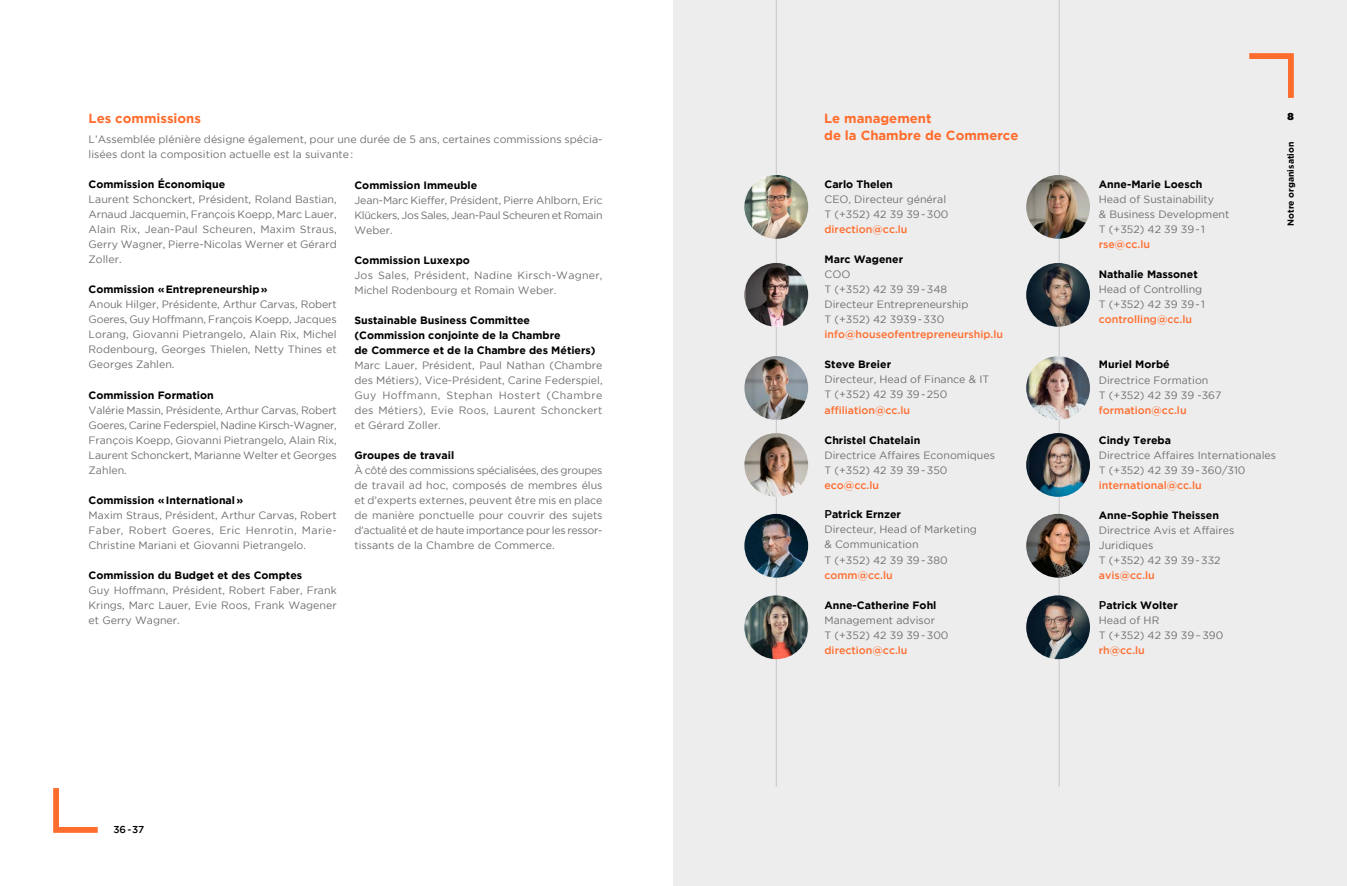
<style>
.page{position:relative;width:1347px;height:886px;background:#fff}
.page>*{position:absolute;margin:0;border:0;box-sizing:border-box;transform-origin:0 0}
.t1{font:700 13.12px/17.5px "Gotham";color:#ff6d2e}
.t2{font:10.62px/15px "Gotham";color:#706f6f}
.t3{font:700 10.62px/15px "Gotham";color:#000}
.t4{font:500 10.62px "Gotham";color:#ff6d2e}
.t5{font:10.62px/15px "Gotham";letter-spacing:.025em;color:#706f6f}
.t6{font:500 10px "Gotham";color:#000}
.t7{font:10px "Gotham Ultra";color:#000}
.t8{font:700 8.75px "Gotham";color:#000}
.s1{font-weight:500;font-size:11.25px;color:#000}
.s2{font-weight:700;color:#000}
</style>
<div class="page">
<div style="left:673px;top:0;width:673px;height:886px;background:#ededed"></div>
<svg style="left:53px;top:788px;width:45px;height:45px"></svg>
<svg style="left:1249px;top:53px;width:44px;height:45px"></svg>
<hr style="left:776px;top:0;width:1px;height:787px;background:#c6c6c6">
<hr style="left:1058px;top:0;width:1px;height:787px;background:#c6c6c6">
<img style="left:744px;top:175px;width:64px;height:64px;border-radius:32px">
<img style="left:744px;top:433px;width:64px;height:64px;border-radius:32px">
<img style="left:744px;top:263px;width:64px;height:64px;border-radius:32px">
<img style="left:744px;top:595px;width:64px;height:64px;border-radius:32px">
<img style="left:1026px;top:433px;width:64px;height:64px;border-radius:32px">
<img style="left:1026px;top:356px;width:64px;height:64px;border-radius:32px">
<img style="left:1026px;top:263px;width:64px;height:64px;border-radius:32px">
<img style="left:1026px;top:595px;width:64px;height:64px;border-radius:32px">
<img style="left:1026px;top:175px;width:64px;height:64px;border-radius:32px">
<img style="left:1026px;top:514px;width:64px;height:64px;border-radius:32px">
<img style="left:744px;top:356px;width:64px;height:64px;border-radius:32px">
<img style="left:744px;top:514px;width:64px;height:64px;border-radius:32px">
<p class="t1" style="left:89px;top:109px;width:114px">Les commissions</p>
<p class="t2" style="left:89px;top:132px;width:515px">L’Assemblée plénière désigne également, pour une durée de 5 ans, certaines commissions spécia&shy;lisées dont la composition actuelle est la suivante:</p>
<p class="t3" style="left:89px;top:177px;width:138px">Commission Économique</p>
<p class="t2" style="left:89px;top:192px;width:250px;text-align:justify">Laurent Schonckert, Président, Roland Bastian, Arnaud Jacquemin, François Koepp, Marc Lauer, Alain Rix, Jean-Paul Scheuren, Maxim Straus, Gerry Wagner, Pierre-Nicolas Werner et Gérard Zoller.</p>
<p class="t3" style="left:89px;top:282px;width:181px">Commission «Entrepreneurship»</p>
<p class="t2" style="left:89px;top:297px;width:250px;text-align:justify">Anouk Hilger, Présidente, Arthur Carvas, Robert Goeres, Guy Hoffmann, François Koepp, Jacques Lorang, Giovanni Pietrangelo, Alain Rix, Michel Rodenbourg, Georges Thielen, Netty Thines et Georges Zahlen.</p>
<p class="t3" style="left:89px;top:387px;width:127px">Commission Formation</p>
<p class="t2" style="left:89px;top:402px;width:250px;text-align:justify">Valérie Massin, Présidente, Arthur Carvas, Robert Goeres, Carine Federspiel, Nadine Kirsch-Wagner, François Koepp, Giovanni Pietrangelo, Alain Rix, Laurent Schonckert, Marianne Welter et Georges Zahlen.</p>
<p class="t3" style="left:89px;top:492px;width:156px">Commission «International»</p>
<p class="t2" style="left:89px;top:507px;width:250px;text-align:justify">Maxim Straus, Président, Arthur Carvas, Robert Faber, Robert Goeres, Eric Henrotin, Marie-Christine Mariani et Giovanni Pietrangelo.</p>
<p class="t3" style="left:89px;top:567px;width:215px">Commission du Budget et des Comptes</p>
<p class="t2" style="left:89px;top:582px;width:250px;text-align:justify">Guy Hoffmann, Président, Robert Faber, Frank Krings, Marc Lauer, Evie Roos, Frank Wagener et Gerry Wagner.</p>
<p class="t3" style="left:354px;top:177px;width:124px">Commission Immeuble</p>
<p class="t2" style="left:354px;top:192px;width:250px;text-align:justify">Jean-Marc Kieffer, Président, Pierre Ahlborn, Eric Klückers, Jos Sales, Jean-Paul Scheuren et Romain Weber.</p>
<p class="t3" style="left:354px;top:252px;width:117px">Commission Luxexpo</p>
<p class="t5" style="left:354px;top:267px;width:250px">Jos Sales, Président, Nadine Kirsch-Wagner,<br>Michel Rodenbourg et Romain Weber.</p>
<p class="t3" style="left:354px;top:312px;width:243px">Sustainable Business Committee (Commission conjointe de la Chambre<br>de Commerce et de la Chambre des Métiers)</p>
<p class="t2" style="left:354px;top:357px;width:250px;text-align:justify">Marc Lauer, Président, Paul Nathan (Chambre des Métiers), Vice-Président, Carine Federspiel, Guy Hoffmann, Stephan Hostert (Chambre des Métiers), Evie Roos, Laurent Schonckert et Gérard Zoller.</p>
<p class="t3" style="left:354px;top:447px;width:101px">Groupes de travail</p>
<p class="t2" style="left:354px;top:462px;width:250px;text-align:justify">À côté des commissions spécialisées, des groupes de travail ad hoc, composés de membres élus et d’experts externes, peuvent être mis en place de manière ponctuelle pour couvrir des sujets d’actualité et de haute importance pour les ressor&shy;tissants de la Chambre de Commerce.</p>
<p class="t6" style="left:113px;top:823px;width:32px">36-37</p>
<p class="t1" style="left:824px;top:109px;width:196px">Le management<br>de la Chambre de Commerce</p>
<p class="t3" style="left:824px;top:177px;width:70px">Carlo Thelen</p>
<p class="t2" style="left:824px;top:192px;width:126px">CEO, Directeur général<br>T (+352) 42 39 39-300</p>
<p class="t4" style="left:824px;top:224px;width:85px">direction@cc.lu</p>
<p class="t3" style="left:824px;top:252px;width:80px">Marc Wagener</p>
<p class="t2" style="left:824px;top:267px;width:145px">COO<br>T (+352) 42 39 39-348<br>Directeur Entrepreneurship<br>T (+352) 42 3939-330</p>
<p class="t4" style="left:824px;top:329px;width:180px">info@houseofentrepreneurship.lu</p>
<p class="t3" style="left:824px;top:357px;width:68px">Steve Breier</p>
<p class="t2" style="left:824px;top:372px;width:166px">Directeur, Head of Finance &amp; IT<br>T (+352) 42 39 39-250</p>
<p class="t4" style="left:824px;top:404px;width:87px">affiliation@cc.lu</p>
<p class="t3" style="left:824px;top:432px;width:97px">Christel Chatelain</p>
<p class="t2" style="left:824px;top:447px;width:172px">Directrice Affaires Economiques<br>T (+352) 42 39 39-350</p>
<p class="t4" style="left:824px;top:479px;width:56px">eco@cc.lu</p>
<p class="t2" style="left:824px;top:507px;width:154px"><span class="s1">P</span><span class="s2">atrick Ernzer<br></span>Directeur, Head of Marketing &amp; Communication<br>T (+352) 42 39 39-380</p>
<p class="t4" style="left:824px;top:569px;width:70px">comm@cc.lu</p>
<p class="t3" style="left:824px;top:597px;width:113px">Anne-Catherine Fohl</p>
<p class="t2" style="left:824px;top:612px;width:126px">Management advisor<br>T (+352) 42 39 39-300</p>
<p class="t4" style="left:824px;top:644px;width:85px">direction@cc.lu</p>
<p class="t3" style="left:1098px;top:177px;width:105px">Anne-Marie Loesch</p>
<p class="t2" style="left:1098px;top:192px;width:132px">Head of Sustainability<br>&amp; Business Development<br>T (+352) 42 39 39- 1</p>
<p class="t4" style="left:1098px;top:239px;width:53px">rse@cc.lu</p>
<p class="t3" style="left:1098px;top:267px;width:100px">Nathalie Massonet</p>
<p class="t2" style="left:1098px;top:282px;width:108px">Head of Controlling<br>T (+352) 42 39 39- 1</p>
<p class="t4" style="left:1098px;top:314px;width:95px">controlling@cc.lu</p>
<p class="t3" style="left:1098px;top:357px;width:72px">Muriel Morbé</p>
<p class="t2" style="left:1098px;top:372px;width:124px">Directrice Formation<br>T (+352) 42 39 39 -367</p>
<p class="t4" style="left:1098px;top:404px;width:89px">formation@cc.lu</p>
<p class="t3" style="left:1098px;top:432px;width:74px">Cindy Tereba</p>
<p class="t2" style="left:1098px;top:447px;width:179px">Directrice Affaires Internationales<br>T (+352) 42 39 39-360/310</p>
<p class="t4" style="left:1098px;top:479px;width:104px">international@cc.lu</p>
<p class="t3" style="left:1098px;top:507px;width:122px">Anne-Sophie Theissen</p>
<p class="t2" style="left:1098px;top:522px;width:137px">Directrice Avis et Affaires<br>Juridiques<br>T (+352) 42 39 39-332</p>
<p class="t4" style="left:1098px;top:569px;width:57px">avis@cc.lu</p>
<p class="t2" style="left:1098px;top:597px;width:126px"><span class="s1">P</span><span class="s2">atrick Wolter<br></span>Head of HR<br>T (+352) 42 39 39–390</p>
<p class="t4" style="left:1098px;top:644px;width:48px">rh@cc.lu</p>
<p class="t7" style="left:1287px;top:111px;width:8px">8</p>
<p class="t8" style="left:1285px;top:225px;width:85px;rotate:-90deg">Notre organisation</p>
</div>
